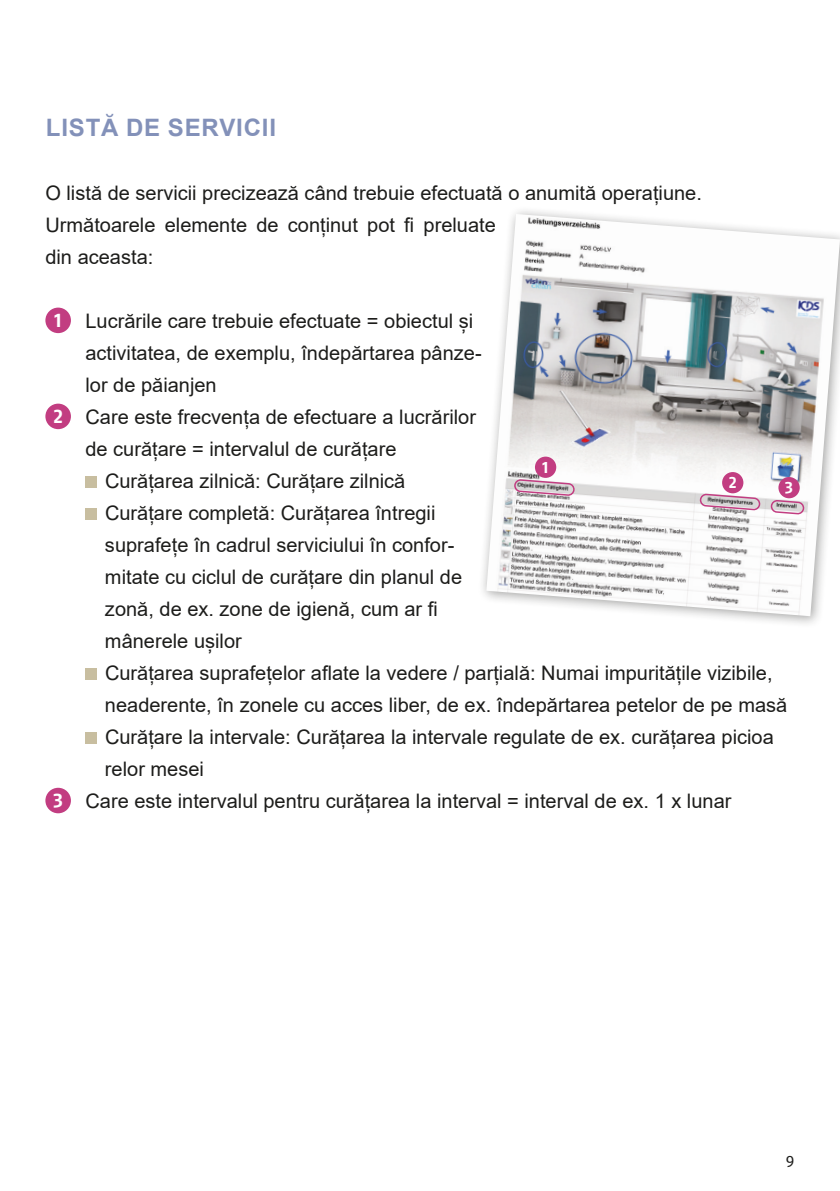
<style>
.page{position:relative;width:840px;height:1191px;background:#fff}
.page>*{position:absolute;margin:0;border:0;box-sizing:border-box;transform-origin:0 0}
.Kapitel_Subhead{font:700 24px "Arial";letter-spacing:.035em;color:#8391b9}
.Fließtext{font:20px/32px "Arial";color:#1d1d1b}
.Fließtext-2{font:700 20px "Fago OT";color:#fff}
.Fließtext-3{font:700 16.6px "Fago OT";color:#fff}
.t1{font:16px "Fago OT";color:#1d1d1b}
</style>
<div class="page">
<div style="left:45px;top:307px;width:26px;height:26px;background:#c23d81;border-radius:50%"></div>
<div style="left:45px;top:403px;width:26px;height:26px;background:#c23d81;border-radius:50%"></div>
<div style="left:85px;top:476px;width:12px;height:12px;background:#c8bea0"></div>
<div style="left:85px;top:508px;width:12px;height:12px;background:#c8bea0"></div>
<div style="left:85px;top:668px;width:12px;height:12px;background:#c8bea0"></div>
<div style="left:85px;top:732px;width:12px;height:12px;background:#c8bea0"></div>
<div style="left:45px;top:787px;width:26px;height:26px;background:#c23d81;border-radius:50%"></div>
<img style="left:486px;top:214px;width:353px;height:402px">
<svg style="left:514px;top:478px;width:61px;height:19px"></svg>
<div style="left:534px;top:456px;width:22px;height:22px;background:#c23d81;border-radius:50%"></div>
<svg style="left:700px;top:493px;width:60px;height:18px"></svg>
<div style="left:721px;top:472px;width:22px;height:21px;background:#c23d81;border-radius:50%"></div>
<svg style="left:770px;top:499px;width:34px;height:16px"></svg>
<div style="left:778px;top:477px;width:21px;height:21px;background:#c23d81;border-radius:50%"></div>
<p class="Kapitel_Subhead" style="left:46px;top:111px;width:232px">LISTĂ DE SERVICII</p>
<p class="Fließtext" style="left:45px;top:177px;width:657px">O listă de servicii precizează când trebuie efectuată o anumită operațiune.</p>
<p class="Fließtext" style="left:45px;top:209px;width:451px">Următoarele elemente de conținut pot fi preluate din aceasta:</p>
<p class="Fließtext-2" style="left:55px;top:308px;width:9px">1</p>
<p class="Fließtext" style="left:85px;top:305px;width:397px">Lucrările care trebuie efectuate = obiectul și activitatea, de exemplu, îndepărtarea pânze&shy;lor de păianjen</p>
<p class="Fließtext-2" style="left:53px;top:404px;width:11px">2</p>
<p class="Fließtext" style="left:85px;top:401px;width:392px">Care este frecvența de efectuare a lucrărilor de curățare = intervalul de curățare</p>
<p class="Fließtext" style="left:105px;top:465px;width:302px">Curățarea zilnică: Curățare zilnică</p>
<p class="Fließtext" style="left:105px;top:497px;width:358px">Curățare completă: Curățarea întregii suprafețe în cadrul serviciului în confor&shy;mitate cu ciclul de curățare din planul de zonă, de ex. zone de igienă, cum ar fi mânerele ușilor</p>
<p class="Fließtext" style="left:105px;top:657px;width:683px">Curățarea suprafețelor aflate la vedere / parțială: Numai impuritățile vizibile, neaderente, în zonele cu acces liber, de ex. îndepărtarea petelor de pe masă</p>
<p class="Fließtext" style="left:105px;top:721px;width:670px">Curățare la intervale: Curățarea la intervale regulate de ex. curățarea picioa relor mesei</p>
<p class="Fließtext-2" style="left:53px;top:788px;width:11px">3</p>
<p class="Fließtext" style="left:85px;top:785px;width:647px">Care este intervalul pentru curățarea la interval = interval de ex. 1 x lunar</p>
<p class="Fließtext-3" style="left:542px;top:457px;width:8px">1</p>
<p class="Fließtext-3" style="left:728px;top:472px;width:9px">2</p>
<p class="Fließtext-3" style="left:784px;top:477px;width:10px">3</p>
<p class="t1" style="left:785px;top:1150px;width:11px">9</p>
</div>
